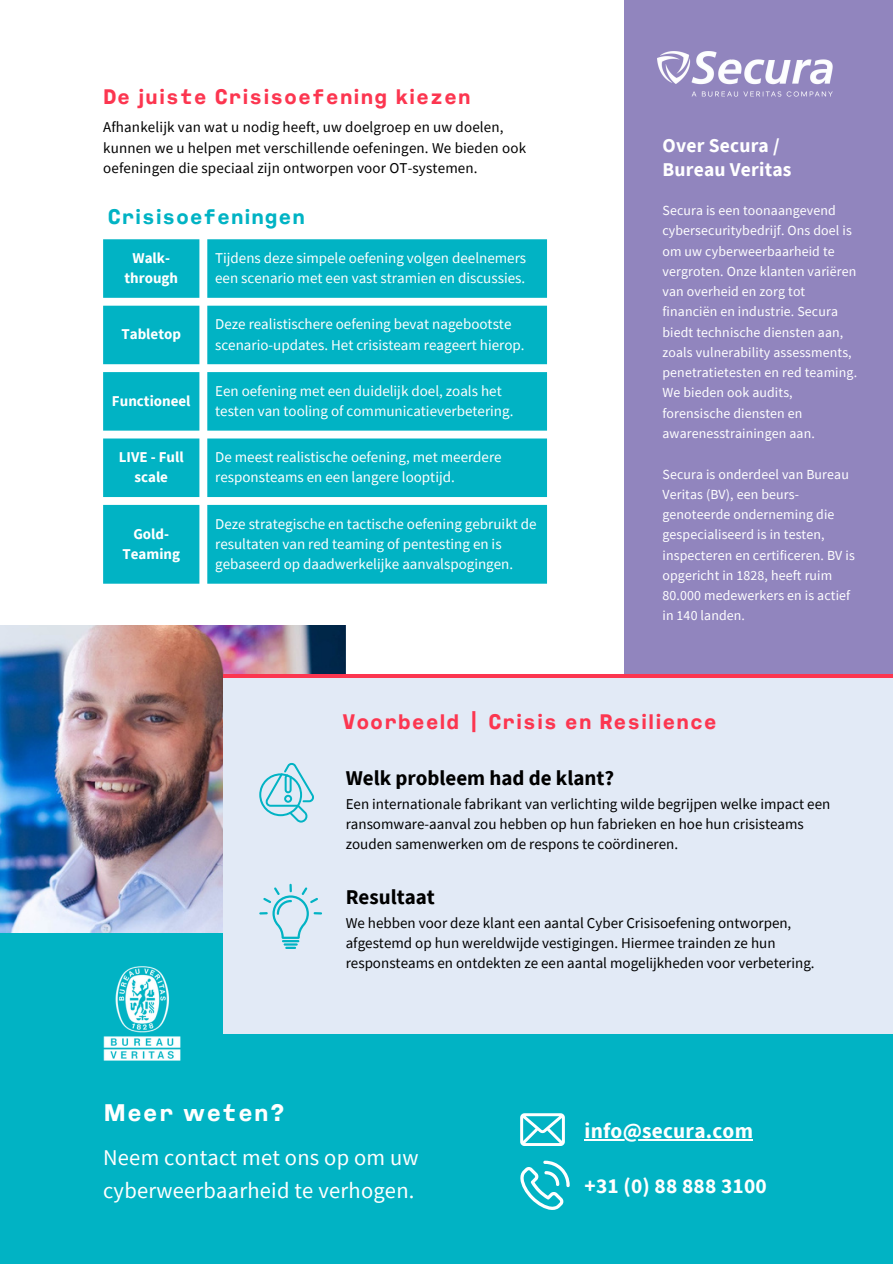
<style>
.page{position:relative;width:893px;height:1264px;background:#fff}
.page>*{position:absolute;margin:0;border:0;box-sizing:border-box;transform-origin:0 0}
.t1{font:700 expanded 24px "Bureau Veritas";letter-spacing:.01em;color:#fff}
.t2{font:22.5px/32.7px "Source Sans Pro";letter-spacing:.01em;color:#fff}
.t3{font:700 21.3px "Source Sans Pro";letter-spacing:.01em;color:#fff}
.t4{font:700 expanded 21px "Bureau Veritas";letter-spacing:.01em;color:#fc3650}
.t5{font:700 21px "Source Sans Pro";color:#000}
.t6{font:700 expanded 21px "Bureau Veritas";color:#01b3c4}
.t7{font:700 19.5px/23.7px "Source Sans Pro";letter-spacing:.01em;color:#fff}
.t8{font:15px/20.2px "Source Sans Pro";color:#000}
.t9{font:15px/20.2px "Source Sans Pro";color:#fff}
.t10{font:700 15px/20.2px "Source Sans Pro";color:#fff;text-align:center}
.t11{font:13.8px/20.2px "Source Sans Pro";letter-spacing:.01em;color:#fff}
</style>
<div class="page">
<div style="left:623px;top:0;width:269px;height:873px;background:#9185be"></div>
<img style="left:0;top:625px;width:346px;height:307px">
<div style="left:0;top:933px;width:892px;height:330px;background:#01b3c4"></div>
<div style="left:224px;top:674px;width:668px;height:360px;background:#e2eaf6"></div>
<svg style="left:520px;top:1113px;width:45px;height:32px"></svg>
<svg style="left:520px;top:1160px;width:49px;height:49px"></svg>
<img style="left:657px;top:51px;width:176px;height:46px">
<img style="left:103px;top:957px;width:121px;height:104px">
<svg style="left:259px;top:763px;width:55px;height:59px"></svg>
<svg style="left:259px;top:883px;width:63px;height:66px"></svg>
<hr style="left:224px;top:674px;width:668px;height:4px;background:#fc3650">
<svg style="left:103px;top:239px;width:444px;height:344px;background:#1cbbca"></svg>
<hr style="left:584px;top:1139px;width:169px;height:1px;background:#fff">
<p class="t4" style="left:103px;top:89px;width:369px">De juiste Crisisoefening kiezen</p>
<p class="t8" style="left:103px;top:117px;width:424px">Afhankelijk van wat u nodig heeft, uw doelgroep en uw doelen, kunnen we u helpen met verschillende oefeningen. We bieden ook oefeningen die speciaal zijn ontworpen voor OT-systemen.</p>
<p class="t6" style="left:108px;top:210px;width:199px">Crisisoefeningen</p>
<p class="t10" style="left:124px;top:247px;width:55px">Walk&shy;through</p>
<h3 class="t9" style="left:215px;top:247px;width:312px">Tijdens deze simpele oefening volgen deelnemers een scenario met een vast stramien en discussies.</h3>
<p class="t10" style="left:121px;top:324px;width:61px">Tabletop</p>
<h3 class="t9" style="left:215px;top:314px;width:311px">Deze realistischere oefening bevat nagebootste scenario-updates. Het crisisteam reageert hierop.</h3>
<p class="t10" style="left:112px;top:390px;width:80px">Functioneel</p>
<p class="t9" style="left:215px;top:380px;width:300px">Een oefening met een duidelijk doel, zoals het testen van tooling of communicatieverbetering.</p>
<p class="t10" style="left:119px;top:446px;width:66px">LIVE - Full scale</p>
<p class="t9" style="left:215px;top:446px;width:288px">De meest realistische oefening, met meerdere responsteams en een langere looptijd.</p>
<p class="t10" style="left:122px;top:523px;width:59px">Gold-<br>Teaming</p>
<p class="t9" style="left:215px;top:513px;width:323px">Deze strategische en tactische oefening gebruikt de resultaten van red teaming of pentesting en is gebaseerd op daadwerkelijke aanvalspogingen.</p>
<p class="t7" style="left:662px;top:133px;width:130px">Over Secura /<br>Bureau Veritas</p>
<p class="t11" style="left:662px;top:200px;width:196px">Secura is een toonaangevend cybersecuritybedrijf. Ons doel is om uw cyberweerbaarheid te vergroten. Onze klanten variëren van overheid en zorg tot financiën en industrie. Secura biedt technische diensten aan, zoals vulnerability assessments, penetratietesten en red teaming.<br>We bieden ook audits, forensische diensten en awarenesstrainingen aan.</p>
<p class="t11" style="left:662px;top:463px;width:194px">Secura is onderdeel van Bureau<br>Veritas (BV), een beurs&shy;genoteerde onderneming die gespecialiseerd is in testen, inspecteren en certificeren. BV is opgericht in 1828, heeft ruim<br>80.000 medewerkers en is actief in 140 landen.</p>
<p class="t4" style="left:342px;top:714px;width:376px">Voorbeeld | Crisis en Resilience</p>
<p class="t5" style="left:346px;top:764px;width:270px">Welk probleem had de klant?</p>
<p class="t8" style="left:346px;top:793px;width:486px">Een internationale fabrikant van verlichting wilde begrijpen welke impact een ransomware-aanval zou hebben op hun fabrieken en hoe hun crisisteams zouden samenwerken om de respons te coördineren.</p>
<p class="t5" style="left:346px;top:883px;width:91px">Resultaat</p>
<h3 class="t8" style="left:346px;top:912px;width:470px">We hebben voor deze klant een aantal Cyber Crisisoefening ontworpen, afgestemd op hun wereldwijde vestigingen. Hiermee trainden ze hun responsteams en ontdekten ze een aantal mogelijkheden voor verbetering.</h3>
<h1 class="t1" style="left:103px;top:1104px;width:183px">Meer weten?</h1>
<p class="t2" style="left:103px;top:1140px;width:317px">Neem contact met ons op om uw cyberweerbaarheid te verhogen.</p>
<p class="t3" style="left:584px;top:1117px;width:170px">info@secura.com</p>
<p class="t3" style="left:584px;top:1172px;width:184px">+31 (0) 88 888 3100</p>
</div>
